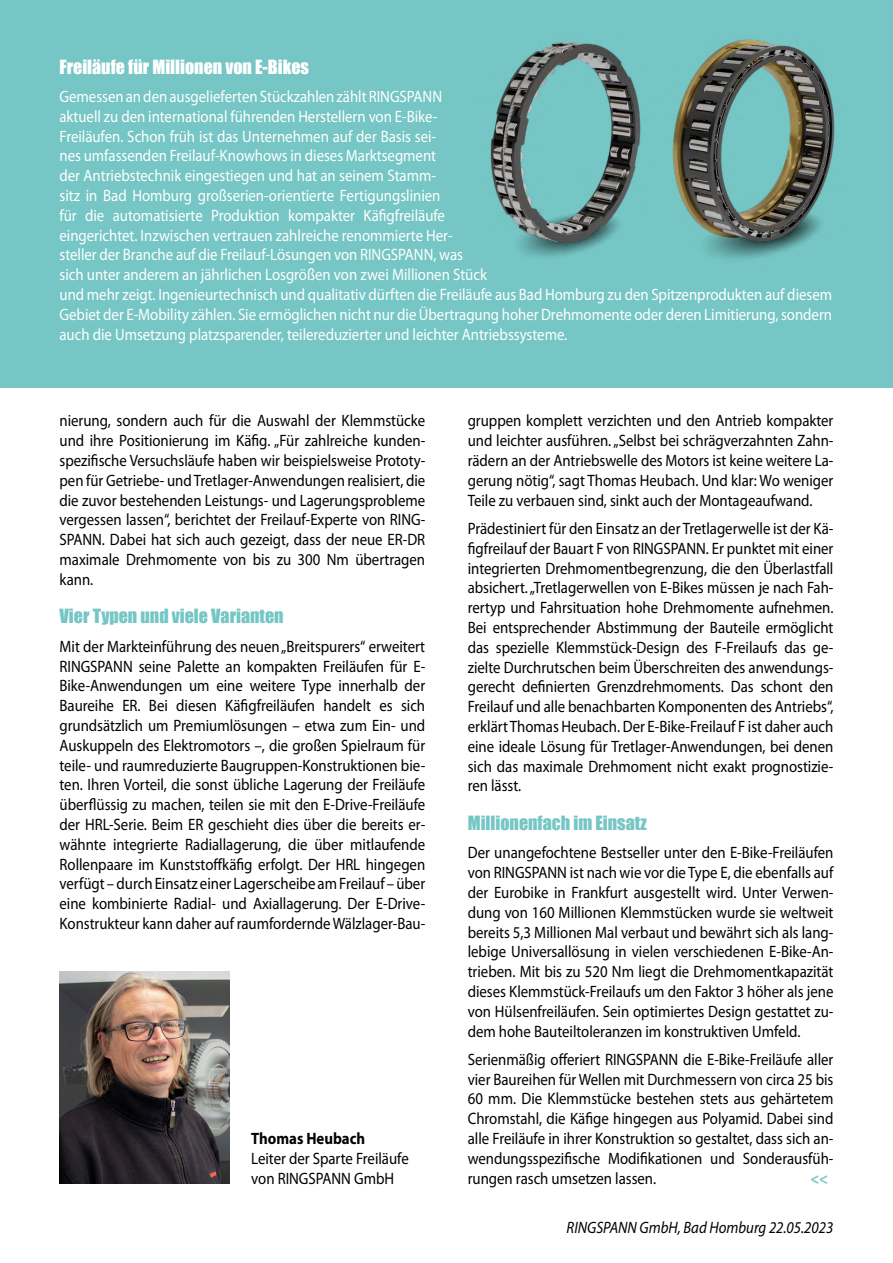
<style>
.page{position:relative;width:893px;height:1263px;background:#fff}
.page>*{position:absolute;margin:0;border:0;box-sizing:border-box;transform-origin:0 0}
.t1{font:18px "Impact";color:#75c6c5}
.t2{font:18px "Impact";color:#fff}
.t3{font:16.5px/19.8px "Myriad Pro";color:#000;text-align:justify;scale:.9 1}
.t4{font:16.5px/19.8px "Myriad Pro";color:#fff;scale:.9 1}
.t5{font:italic 16.5px "Myriad Pro";color:#000;scale:.9 1}
.t6{font:700 16.5px "Myriad Pro";color:#000;scale:.9 1}
.t7{font:700 16.5px "Myriad Pro";color:#75c6c5;scale:.9 1}
</style>
<div class="page">
<img style="left:60px;top:971px;width:170px;height:213px">
<div style="left:0;top:0;width:893px;height:388px;background:#75c6c5"></div>
<img style="left:490px;top:39px;width:345px;height:219px">
<p class="t2" style="left:60px;top:53px;width:251px">Freiläufe für Millionen von E-Bikes</p>
<p class="t4" style="left:60px;top:86px;width:860px">Gemessen an den ausgelieferten Stückzahlen zählt RINGSPANN<br>aktuell zu den international führenden Herstellern von E-Bike-<br>Freiläufen. Schon früh ist das Unternehmen auf der Basis sei-<br>nes umfassenden Freilauf-Knowhows in dieses Marktsegment<br>der Antriebstechnik eingestiegen und hat an seinem Stamm-<br>sitz in Bad Homburg großserien-orientierte Fertigungslinien<br>für die automatisierte Produktion kompakter Käfigfreiläufe<br>eingerichtet. Inzwischen vertrauen zahlreiche renommierte Her-<br>steller der Branche auf die Freilauf-Lösungen von RINGSPANN, was<br>sich unter anderem an jährlichen Losgrößen von zwei Millionen Stück<br>und mehr zeigt. Ingenieurtechnisch und qualitativ dürften die Freiläufe aus Bad Homburg zu den Spitzenprodukten auf diesem Gebiet der E-Mobility zählen. Sie ermöglichen nicht nur die Übertragung hoher Drehmomente oder deren Limitierung, sondern auch die Umsetzung platzsparender, teilereduzierter und leichter Antriebssysteme.</p>
<p class="t3" style="left:60px;top:411px;width:408px">nierung, sondern auch für die Auswahl der Klemmstücke und ihre Positionierung im Käfig. „Für zahlreiche kunden&shy;spezifische Versuchsläufe haben wir beispielsweise Prototy&shy;pen für Getriebe- und Tretlager-Anwendungen realisiert, die die zuvor bestehenden Leistungs- und Lagerungsprobleme vergessen lassen“, berichtet der Freilauf-Experte von RING-SPANN. Dabei hat sich auch gezeigt, dass der neue ER-DR maximale Drehmomente von bis zu 300 Nm übertragen kann.</p>
<p class="t1" style="left:60px;top:602px;width:226px">Vier Typen und viele Varianten</p>
<p class="t3" style="left:60px;top:636px;width:408px">Mit der Markteinführung des neuen „Breitspurers“ erweitert RINGSPANN seine Palette an kompakten Freiläufen für E-Bike-Anwendungen um eine weitere Type innerhalb der Baureihe ER. Bei diesen Käfigfreiläufen handelt es sich grundsätzlich um Premiumlösungen – etwa zum Ein- und Auskuppeln des Elektromotors –, die großen Spielraum für teile- und raumreduzierte Baugruppen-Konstruktionen bie&shy;ten. Ihren Vorteil, die sonst übliche Lagerung der Freiläufe überflüssig zu machen, teilen sie mit den E-Drive-Freiläufe der HRL-Serie. Beim ER geschieht dies über die bereits er&shy;wähnte integrierte Radiallagerung, die über mitlaufende Rollenpaare im Kunststoffkäfig erfolgt. Der HRL hingegen verfügt – durch Einsatz einer Lagerscheibe am Freilauf – über eine kombinierte Radial- und Axiallagerung. Der E-Drive-Konstrukteur kann daher auf raumfordernde Wälzlager-Bau-</p>
<p class="t6" style="left:251px;top:1128px;width:128px">Thomas Heubach</p>
<p class="t3" style="left:251px;top:1148px;width:176px">Leiter der Sparte Freiläufe von RINGSPANN GmbH</p>
<p class="t3" style="left:468px;top:411px;width:408px">gruppen komplett verzichten und den Antrieb kompakter und leichter ausführen. „Selbst bei schrägverzahnten Zahn&shy;rädern an der Antriebswelle des Motors ist keine weitere La&shy;gerung nötig“, sagt Thomas Heubach. Und klar: Wo weniger Teile zu verbauen sind, sinkt auch der Montageaufwand.</p>
<p class="t3" style="left:468px;top:518px;width:408px">Prädestiniert für den Einsatz an der Tretlagerwelle ist der Kä&shy;figfreilauf der Bauart F von RINGSPANN. Er punktet mit einer integrierten Drehmomentbegrenzung, die den Überlastfall absichert. „Tretlagerwellen von E-Bikes müssen je nach Fah&shy;rertyp und Fahrsituation hohe Drehmomente aufnehmen.<br>Bei entsprechender Abstimmung der Bauteile ermöglicht das spezielle Klemmstück-Design des F-Freilaufs das ge&shy;zielte Durchrutschen beim Überschreiten des anwendungs&shy;gerecht definierten Grenzdrehmoments. Das schont den Freilauf und alle benachbarten Komponenten des Antriebs“, erklärt Thomas Heubach. Der E-Bike-Freilauf F ist daher auch eine ideale Lösung für Tretlager-Anwendungen, bei denen sich das maximale Drehmoment nicht exakt prognostizie&shy;ren lässt.</p>
<p class="t1" style="left:468px;top:809px;width:181px">Millionenfach im Einsatz</p>
<p class="t3" style="left:468px;top:843px;width:408px">Der unangefochtene Bestseller unter den E-Bike-Freiläufen von RINGSPANN ist nach wie vor die Type E, die ebenfalls auf der Eurobike in Frankfurt ausgestellt wird. Unter Verwen&shy;dung von 160 Millionen Klemmstücken wurde sie weltweit bereits 5,3 Millionen Mal verbaut und bewährt sich als lang&shy;lebige Universallösung in vielen verschiedenen E-Bike-An&shy;trieben. Mit bis zu 520 Nm liegt die Drehmomentkapazität dieses Klemmstück-Freilaufs um den Faktor 3 höher als jene von Hülsenfreiläufen. Sein optimiertes Design gestattet zu&shy;dem hohe Bauteiltoleranzen im konstruktiven Umfeld.</p>
<p class="t3" style="left:468px;top:1049px;width:408px">Serienmäßig offeriert RINGSPANN die E-Bike-Freiläufe aller vier Baureihen für Wellen mit Durchmessern von circa 25 bis 60 mm. Die Klemmstücke bestehen stets aus gehärtetem Chromstahl, die Käfige hingegen aus Polyamid. Dabei sind alle Freiläufe in ihrer Konstruktion so gestaltet, dass sich an&shy;wendungsspezifische Modifikationen und Sonderausfüh&shy;rungen rasch umsetzen lassen.</p>
<p class="t7" style="left:810px;top:1167px;width:21px">&lt;&lt;</p>
<p class="t5" style="left:567px;top:1217px;width:298px">RINGSPANN GmbH, Bad Homburg 22.05.2023</p>
</div>
